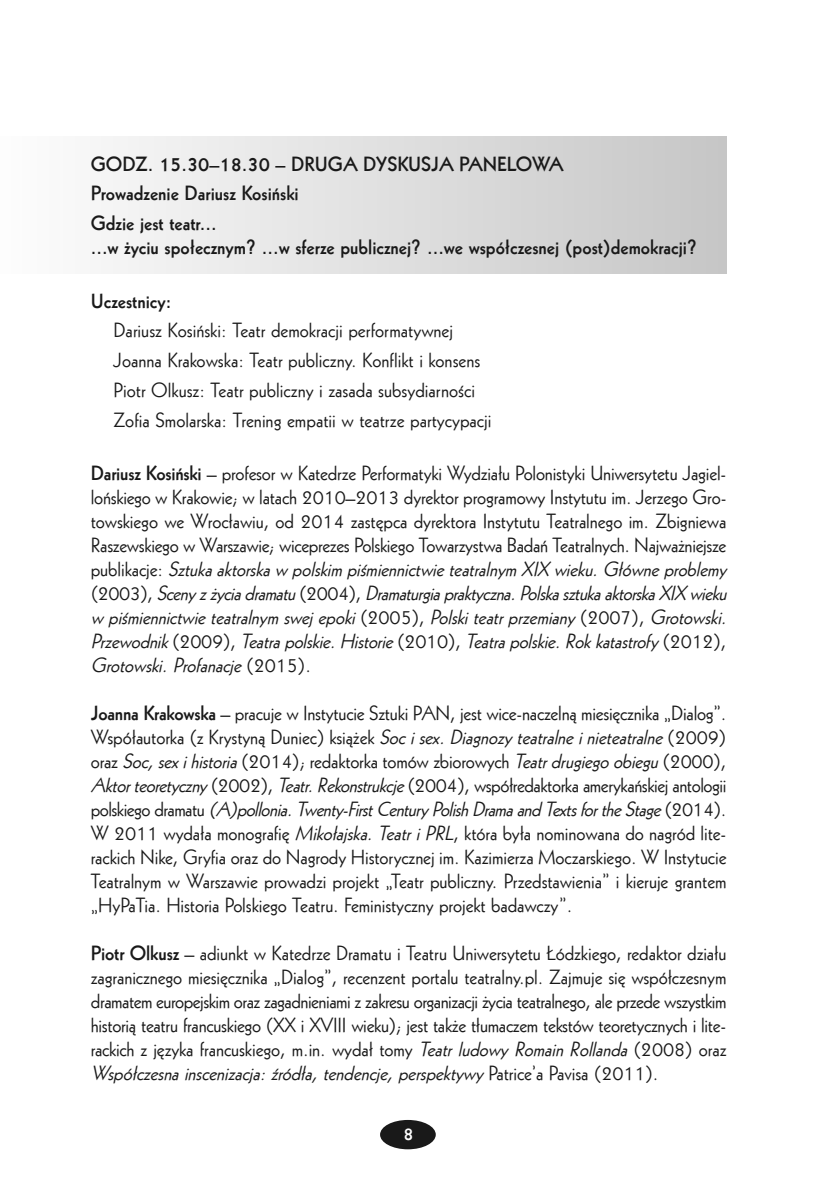
<style>
.page{position:relative;width:840px;height:1191px;background:#fff}
.page>*{position:absolute;margin:0;border:0;box-sizing:border-box;transform-origin:0 0}
.t1{font:20px/24px "Geometric 231 EU";letter-spacing:-.005em;color:#191919}
.t2{font:700 20px/29.6px "Geometric 231 EU";color:#191919}
.t3{font:700 18px "Geometric 231 EU";color:#fff}
.s1{font-weight:700}
.s2{font-style:italic}
</style>
<div class="page">
<div style="left:380px;top:1120px;width:55px;height:29px;background:#191919;border-radius:50%"></div>
<p class="t2" style="left:91px;top:148px;width:473px">GODZ. 15.30–18.30 – DRUGA DYSKUSJA PANELOWA<br>Prowadzenie Dariusz Kosiński<br>Gdzie jest teatr...</p>
<p class="t2" style="left:91px;top:231px;width:607px">...w życiu społecznym? ...w sferze publicznej? ...we współczesnej (post)demokracji?</p>
<p class="t2" style="left:91px;top:285px;width:82px">Uczestnicy:</p>
<p class="t1" style="left:113px;top:315px;width:379px;line-height:29.6px">Dariusz Kosiński: Teatr demokracji performatywnej Joanna Krakowska: Teatr publiczny. Konflikt i konsens Piotr Olkusz: Teatr publiczny i zasada subsydiarności Zofia Smolarska: Trening empatii w teatrze partycypacji</p>
<p class="t1" style="left:91px;top:460px;width:641px"><span class="s1">Dariusz Kosiński</span> – profesor w Katedrze Performatyki Wydziału Polonistyki Uniwersytetu Jagiel&shy;lońskiego w Krakowie; w latach 2010–2013 dyrektor programowy Instytutu im. Jerzego Gro&shy;towskiego we Wrocławiu, od 2014 zastępca dyrektora Instytutu Teatralnego im. Zbigniewa Raszewskiego w Warszawie; wiceprezes Polskiego Towarzystwa Badań Teatralnych. Najważniejsze p u b l i k a c j e : <span class="s2">Sztuka aktorska w polskim piśmiennictwie teatralnym XIX wieku. Główne problemy </span>( 2 0 0 3 ) , <span class="s2">Sceny z życia dramatu</span> ( 2 0 0 4 ) , <span class="s2">Dramaturgia praktyczna. Polska sztuka aktorska XIX wieku w piśmiennictwie teatralnym swej epoki</span> ( 2 0 0 5 ) , <span class="s2">Polski teatr przemiany</span> ( 2 0 0 7 ) , <span class="s2">Grotowski.<br>Przewodnik</span> ( 2 0 0 9 ) , <span class="s2">Teatra polskie. Historie</span> ( 2 0 1 0 ) , <span class="s2">Teatra polskie. Rok katastrofy</span> ( 2 0 1 2 ) , <span class="s2">Grotowski. Profanacje</span> ( 2 0 1 5 ) .</p>
<p class="t1" style="left:91px;top:700px;width:637px;text-align:justify"><span class="s1">Joanna Krakowska</span> – pracuje w Instytucie Sztuki PAN, jest wice-naczelną miesięcznika „Dialog”.<br>Współautorka (z Krystyną Duniec) książek <span class="s2">Socisex.Diagnozyteatralneinieteatralne</span>(2009) oraz <span class="s2">Soc,sexihistoria</span>(2014); redaktorka tomów zbiorowych <span class="s2">Teatrdrugiegoobiegu</span>(2000), <span class="s2">Aktorteoretyczny</span>(2002), <span class="s2">Teatr.Rekonstrukcje</span>(2004), współredaktorka amerykańskiej antologii p o l s k i e g o d r a m a t u <span class="s2">(A)pollonia. Twenty-First Century Polish Drama and Texts for the Stage</span> ( 2 0 1 4 ) .<br>W 2011 wydała monografię <span class="s2">Mikołajska.TeatriPRL</span>, która była nominowana do nagród lite&shy;rackich Nike, Gryfia oraz do Nagrody Historycznej im. Kazimierza Moczarskiego. W Instytucie Teatralnym w Warszawie prowadzi projekt „Teatr publiczny. Przedstawienia” i kieruje grantem „HyPaTia. Historia Polskiego Teatru. Feministyczny projekt badawczy”.</p>
<p class="t1" style="left:91px;top:940px;width:637px;text-align:justify"><span class="s1">Piotr Olkusz</span> – adiunkt w Katedrze Dramatu i Teatru Uniwersytetu Łódzkiego, redaktor działu zagranicznego miesięcznika „Dialog”, recenzent portalu teatralny.pl. Zajmuje się współczesnym dramatem europejskim oraz zagadnieniami z zakresu organizacji życia teatralnego, ale przede wszystkim historią teatru francuskiego (XX i XVIII wieku); jest także tłumaczem tekstów teoretycznych i lite&shy;rackich z języka francuskiego, m.in. wydał tomy <span class="s2">TeatrludowyRomainRollanda</span>(2008) oraz <span class="s2">Współczesna inscenizacja: źródła, tendencje, perspektywy</span> Pa t r i c e ’ a Pa v i s a ( 2 0 1 1 ) .</p>
<p class="t3" style="left:403px;top:1122px;width:12px">8</p>
</div>
